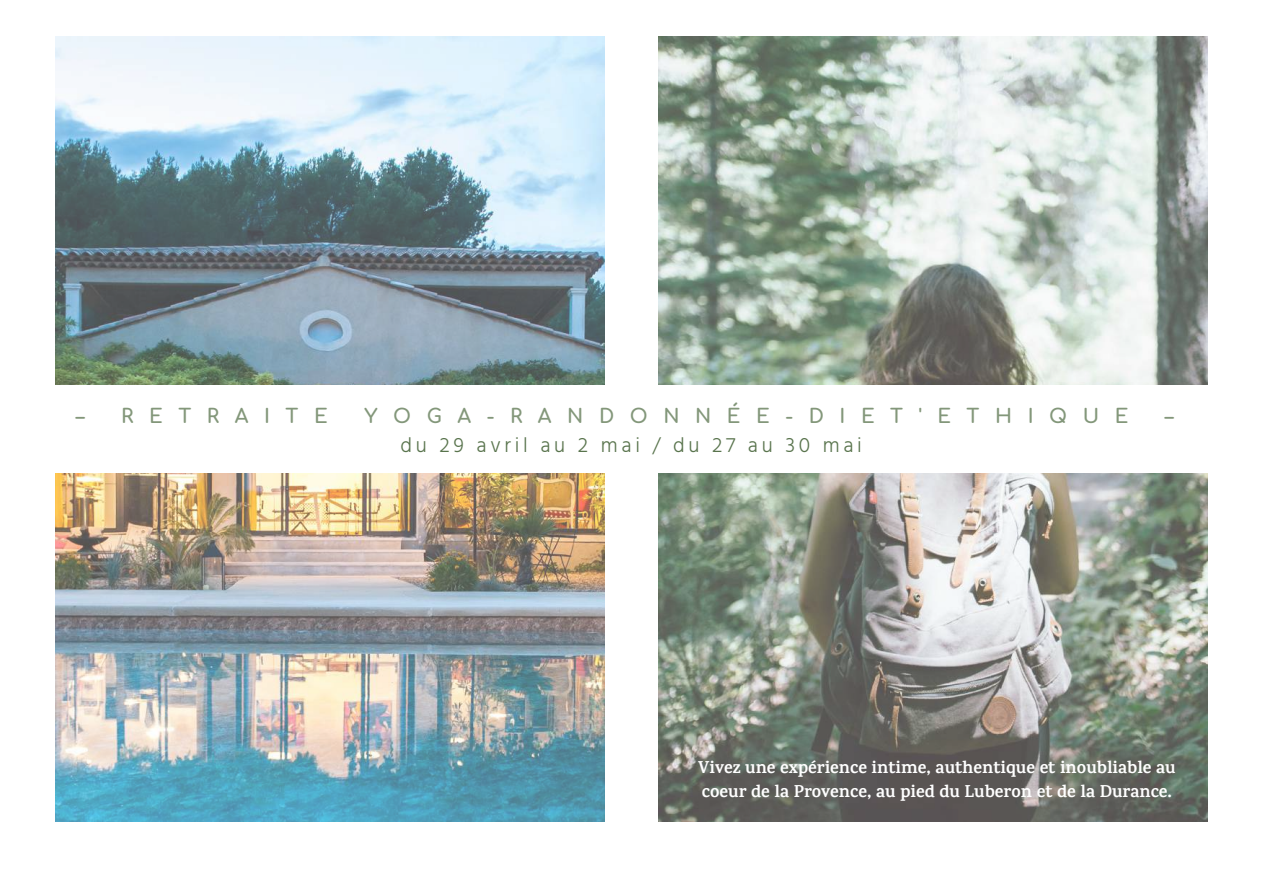
<style>
.page{position:relative;width:1263px;height:894px;background:#fff}
.page>*{position:absolute;margin:0;border:0;box-sizing:border-box;transform-origin:0 0}
.t1{font:300 21px "Hind Madurai";letter-spacing:.175em;color:#59744d}
.t2{font:700 19.5px "Comfortaa";letter-spacing:.8em;color:#83977a}
.t3{font:700 17.4px/23.5px "Karma";color:#fff}
</style>
<div class="page">
<img style="left:658px;top:36px;width:549px;height:785px">
<img style="left:55px;top:36px;width:549px;height:785px">
<div style="left:0;top:385px;width:1263px;height:88px;background:#fff"></div>
<p class="t2" style="left:77px;top:406px;width:252px">– RETRAITE</p>
<p class="t2" style="left:365px;top:406px;width:765px">YOGA-RANDONNÉE-DIET'ETHIQUE</p>
<p class="t1" style="left:401px;top:431px;width:463px">du 29 avril au 2 mai / du 27 au 30 mai</p>
<p class="t2" style="left:1165px;top:406px;width:9px">–</p>
<p class="t3" style="left:698px;top:755px;width:479px">Vivez une expérience intime, authentique et inoubliable au coeur de la Provence, au pied du Luberon et de la Durance.</p>
</div>
